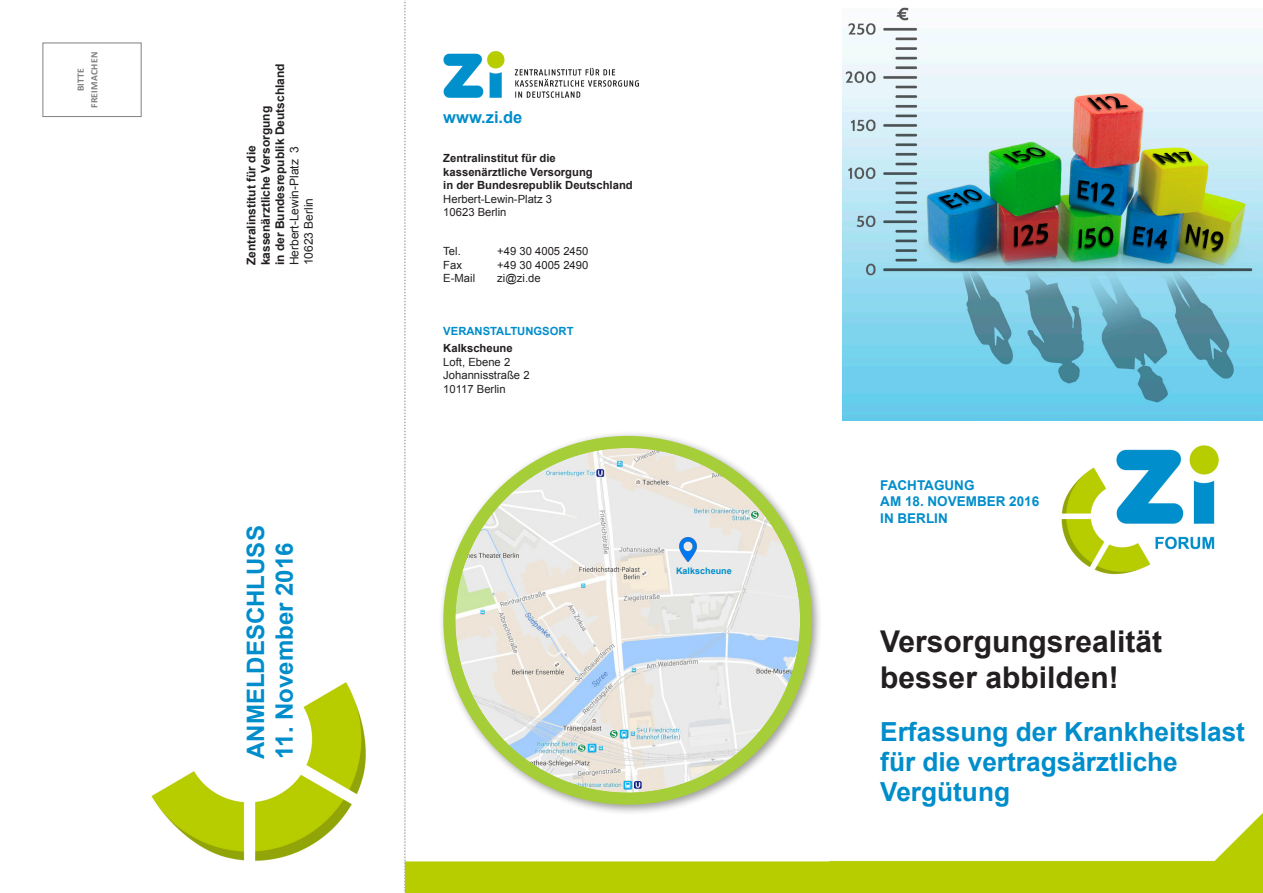
<style>
.page{position:relative;width:1263px;height:893px;background:#fff}
.page>*{position:absolute;margin:0;border:0;box-sizing:border-box;transform-origin:0 0}
.t1{font:700 30px/36px "Arial";color:#231f20}
.t2{font:700 26.25px/30px "Arial";color:#008dcb}
.t3{font:700 24px "Arial";color:#008dcb}
.t4{font:700 16.5px "Arial";color:#008dcb}
.t5{font:700 13.5px "Arial";color:#008dcb}
.t6{font:700 12px "Arial";color:#231f20}
.t7{font:12px "Arial";color:#231f20}
.t8{font:11.25px "Arial";color:#231f20}
.t9{font:700 11.25px "Arial";color:#231f20}
.t10{font:700 11.25px "Arial";color:#008dcb}
.t11{font:700 9.75px/13.6px "Calibri";letter-spacing:.025em;color:#808080;text-align:center}
.t12{font:700 9px "Arial";color:#008dcb}
</style>
<div class="page">
<img style="left:42px;top:0;width:1221px;height:893px">
<div style="left:43px;top:43px;width:99px;height:74px;border:1px solid #808080"></div>
<img style="left:842px;top:0;width:421px;height:421px">
<div style="left:438px;top:431px;width:385px;height:385px;background:#231f20;opacity:.45"></div>
<div style="left:449px;top:442px;width:357px;height:357px;background:#a6ce39;border-radius:50%"></div>
<img style="left:455px;top:448px;width:345px;height:345px;border-radius:172px">
<div style="left:443px;top:436px;width:369px;height:369px;border:12px solid #a6ce39;border-radius:50%"></div>
<img style="left:676px;top:537px;width:24px;height:24px">
<p class="t11" style="left:74px;top:108px;width:58px;rotate:-90deg">BITTE<br>FREIMACHEN</p>
<p class="t6" style="left:272px;top:265px;width:204px;rotate:-90deg">in der Bundesrepublik Deutschland</p>
<p class="t6" style="left:258px;top:265px;width:161px;rotate:-90deg">kassenärztliche Versorgung</p>
<p class="t6" style="left:243px;top:265px;width:122px;rotate:-90deg">Zentralinstitut für die</p>
<p class="t7" style="left:286px;top:265px;width:121px;rotate:-90deg">Herbert-Lewin-Platz 3</p>
<p class="t7" style="left:301px;top:265px;width:69px;rotate:-90deg">10623 Berlin</p>
<p class="t3" style="left:240px;top:759px;width:235px;rotate:-90deg">ANMELDESCHLUSS</p>
<p class="t3" style="left:268px;top:759px;width:218px;rotate:-90deg">11. November 2016</p>
<p class="t4" style="left:443px;top:106px;width:81px">www.zi.de</p>
<p class="t9" style="left:443px;top:151px;width:114px">Zentralinstitut für die</p>
<p class="t9" style="left:443px;top:164px;width:151px">kassenärztliche Versorgung</p>
<p class="t9" style="left:443px;top:178px;width:191px">in der Bundesrepublik Deutschland</p>
<p class="t8" style="left:443px;top:191px;width:110px">Herbert-Lewin-Platz 3</p>
<p class="t8" style="left:443px;top:205px;width:65px">10623 Berlin</p>
<p class="t8" style="left:443px;top:244px;width:19px">Tel.</p>
<p class="t8" style="left:497px;top:244px;width:93px">+49 30 4005 2450</p>
<p class="t8" style="left:443px;top:257px;width:20px">Fax</p>
<p class="t8" style="left:497px;top:257px;width:93px">+49 30 4005 2490</p>
<p class="t8" style="left:443px;top:271px;width:33px">E-Mail</p>
<p class="t8" style="left:497px;top:271px;width:45px">zi@zi.de</p>
<p class="t10" style="left:443px;top:323px;width:132px">VERANSTALTUNGSORT</p>
<p class="t9" style="left:443px;top:341px;width:71px">Kalkscheune</p>
<p class="t8" style="left:443px;top:354px;width:68px">Loft, Ebene 2</p>
<p class="t8" style="left:443px;top:368px;width:88px">Johannisstraße 2</p>
<p class="t8" style="left:443px;top:381px;width:64px">10117 Berlin</p>
<p class="t12" style="left:676px;top:565px;width:57px">Kalkscheune</p>
<p class="t5" style="left:880px;top:476px;width:96px">FACHTAGUNG</p>
<p class="t5" style="left:880px;top:493px;width:161px">AM 18. NOVEMBER 2016</p>
<p class="t5" style="left:880px;top:509px;width:69px">IN BERLIN</p>
<p class="t1" style="left:880px;top:625px;width:283px">Versorgungsrealität besser abbilden!</p>
<p class="t2" style="left:880px;top:717px;width:366px">Erfassung der Krankheitslast für die vertragsärztliche<br>Vergütung</p>
</div>
